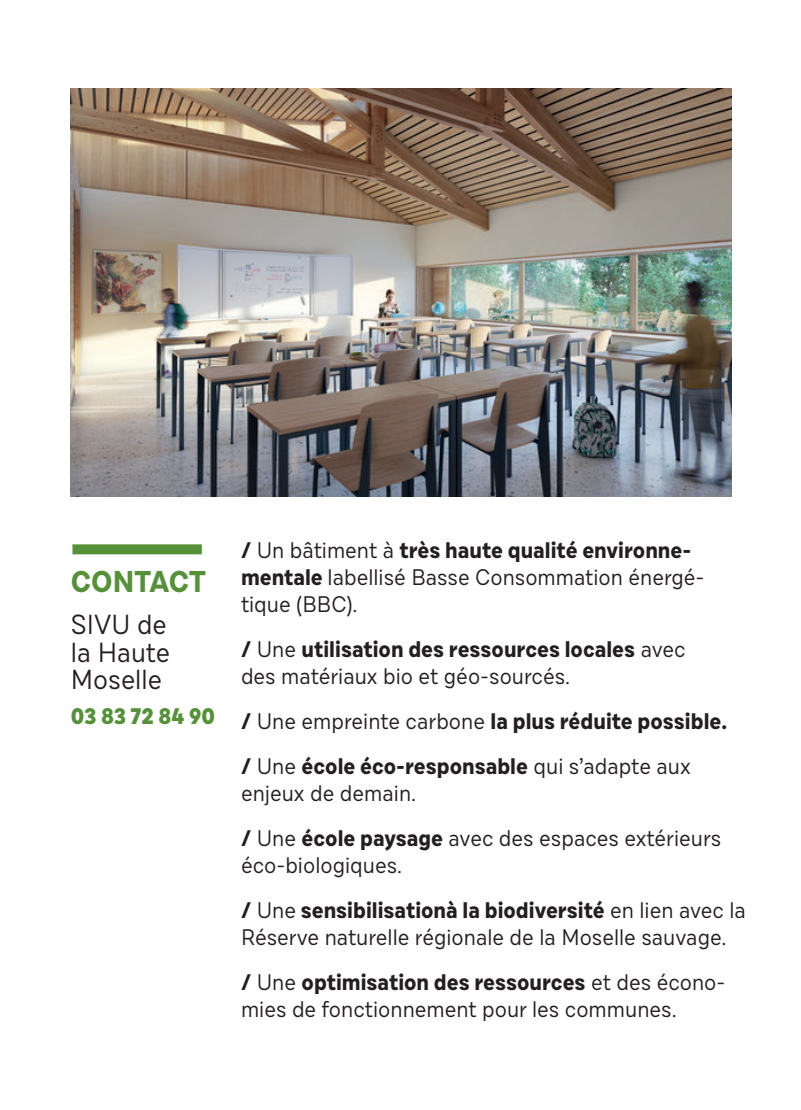
<style>
.page{position:relative;width:801px;height:1110px;background:#fff}
.page>*{position:absolute;margin:0;border:0;box-sizing:border-box;transform-origin:0 0}
.t1{font:700 30px "Draft D";letter-spacing:-.005em;color:#56913a}
.t2{font:27.5px/27.5px "Draft D";color:#231f20;text-align:justify}
.t3{font:22.5px/27px "Draft D";color:#231f20}
.t4{font:700 22.5px/45px "Draft D";color:#231f20}
.t5{font:800 22.5px "Draft D";color:#56913a}
.s1{font-weight:700}
.s2{font-weight:400}
</style>
<div class="page">
<img style="left:71px;top:89px;width:661px;height:407px">
<div style="left:72px;top:544px;width:130px;height:10px;background:#56913a"></div>
<h1 class="t1" style="left:71px;top:563px;width:137px">CONTACT</h1>
<p class="t2" style="left:71px;top:613px;width:101px">SIVU de la Haute Moselle</p>
<p class="t5" style="left:71px;top:703px;width:146px">03 83 72 84 90</p>
<p class="t3" style="left:241px;top:538px;width:465px"><span class="s1">/</span> Un bâtiment à <span class="s1">très haute qualité environne&shy;mentale</span> labellisé Basse Consommation énergé&shy;tique (BBC).</p>
<p class="t3" style="left:241px;top:637px;width:446px"><span class="s1">/</span> Une <span class="s1">utilisation des ressources locales</span> avec des matériaux bio et géo-sourcés.</p>
<p class="t4" style="left:241px;top:698px;width:488px">/ <span class="s2">Une empreinte carbone</span> la plus réduite possible. / <span class="s2">Une</span> école éco-responsable <span class="s2">qui s’adapte aux</span></p>
<p class="t3" style="left:241px;top:772px;width:482px;line-height:45px">enjeux de demain.<br><span class="s1">/</span> Une <span class="s1">école paysage</span> avec des espaces extérieurs</p>
<p class="t3" style="left:241px;top:844px;width:506px;line-height:45px">éco-biologiques.<br><span class="s1">/</span> Une <span class="s1">sensibilisationà la biodiversité</span> en lien avec la</p>
<p class="t3" style="left:241px;top:916px;width:487px;line-height:45px">Réserve naturelle régionale de la Moselle sauvage. <span class="s1">/</span> Une <span class="s1">optimisation des ressources</span> et des écono-</p>
<p class="t3" style="left:241px;top:997px;width:437px">mies de fonctionnement pour les communes.</p>
</div>
